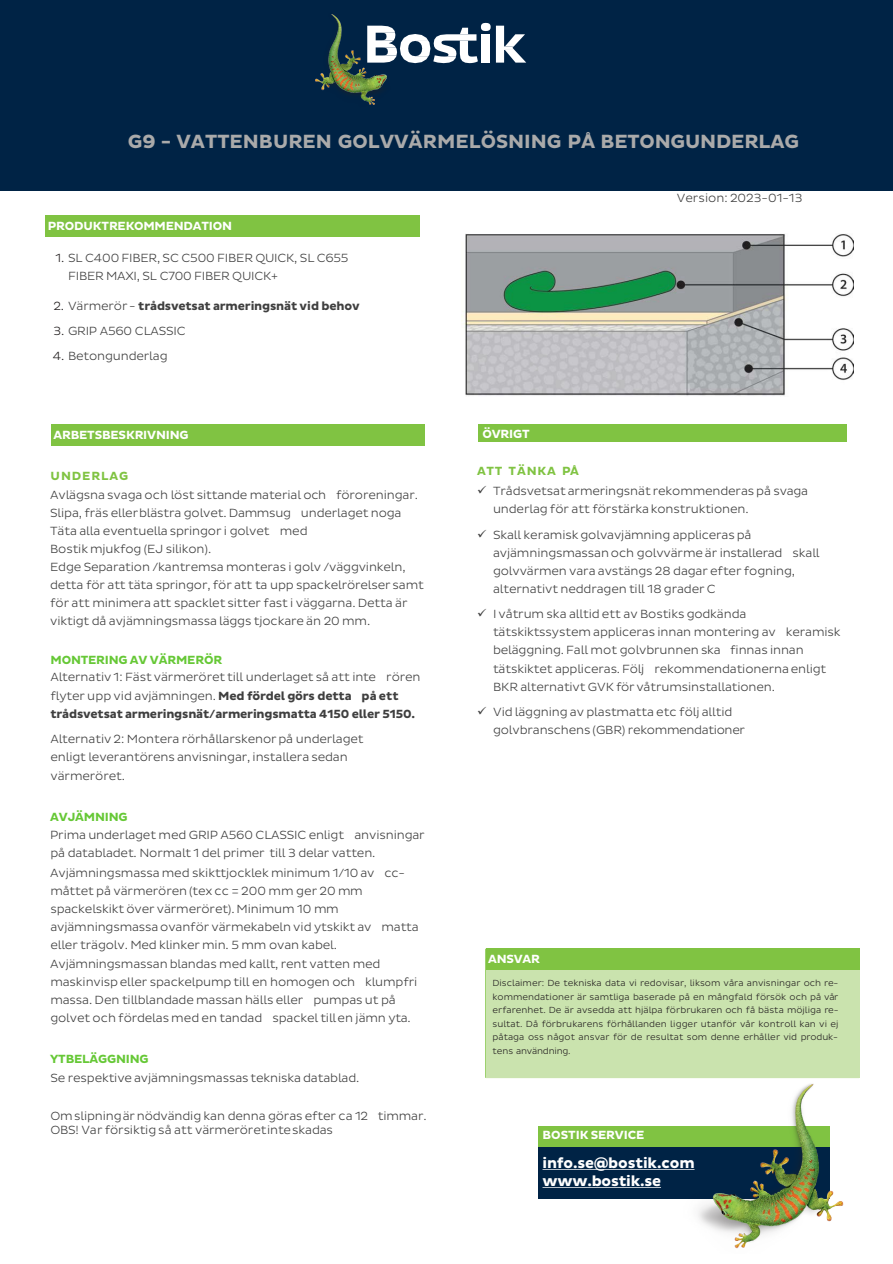
<style>
.page{position:relative;width:893px;height:1264px;background:#fff}
.page>*{position:absolute;margin:0;border:0;box-sizing:border-box;transform-origin:0 0}
.t1{font:700 19.5px "Bostik";color:#aaa}
.t2{font:700 15px/18px "Bostik";letter-spacing:-.015em;color:#fff}
.t3{font:300 12px/18px "Bostik";letter-spacing:-.01em;color:#3f3f3f}
.t4{font:700 12px "Bostik";letter-spacing:-.015em;color:#fff}
.t5{font:700 12px "Bostik";letter-spacing:-.015em;color:#3f3f3f}
.t6{font:700 12px "Bostik";letter-spacing:-.015em;color:#66c836}
.t7{font:700 12px "Bostik";letter-spacing:.075em;color:#80c342}
.t8{font:300 9px/13.5px "Bostik";letter-spacing:-.005em;color:#231f20;text-align:justify}
.s1{color:#231f20}
.s2{font-weight:300;color:#231f20}
.s3{font-weight:300}
.s4{font-weight:700}
</style>
<div class="page">
<div style="left:0;top:0;width:892px;height:190px;background:#002345"></div>
<img style="left:315px;top:14px;width:71px;height:90px">
<svg style="left:496px;top:26px;width:30px;height:37px"></svg>
<svg style="left:367px;top:23px;width:123px;height:40px"></svg>
<div style="left:46px;top:216px;width:374px;height:21px;background:#80c342"></div>
<div style="left:51px;top:424px;width:374px;height:22px;background:#80c342"></div>
<div style="left:538px;top:1126px;width:291px;height:21px;background:#80c342"></div>
<div style="left:538px;top:1147px;width:291px;height:51px;background:#002345"></div>
<img style="left:683px;top:1077px;width:164px;height:172px">
<div style="left:486px;top:969px;width:373px;height:108px;background:#cae3ae"></div>
<div style="left:486px;top:948px;width:373px;height:21px;background:#80c342"></div>
<div style="left:479px;top:424px;width:368px;height:17px;background:#80c342"></div>
<img style="left:461px;top:234px;width:392px;height:162px">
<p class="t1" style="left:128px;top:130px;width:672px">G9 - VATTENBUREN GOLVVÄRMELÖSNING PÅ BETONGUNDERLAG</p>
<p class="t4" style="left:48px;top:219px;width:186px">PRODUKTREKOMMENDATION</p>
<p class="t3" style="left:68px;top:249px;width:282px;text-indent:-13px"><span class="s1">1.</span> SL C400 FIBER, SC C500 FIBER QUICK, SL C655<br>FIBER MAXI, SL C700 FIBER QUICK+</p>
<p class="t5" style="left:53px;top:299px;width:308px"><span class="s2">2.</span> <span class="s3">Värmerör -</span> trådsvetsat armeringsnät vid behov</p>
<p class="t3" style="left:53px;top:322px;width:134px"><span class="s1">3.</span> GRIP A560 CLASSIC</p>
<p class="t3" style="left:53px;top:347px;width:116px"><span class="s1">4.</span> Betongunderlag</p>
<p class="t4" style="left:53px;top:427px;width:137px">ARBETSBESKRIVNING</p>
<p class="t7" style="left:51px;top:469px;width:79px">UNDERLAG</p>
<p class="t3" style="left:50px;top:485px;width:375px">Avlägsna svaga och löst sittande material och föroreningar.<br>Slipa, fräs ellerblästra golvet. Dammsug underlaget noga Täta alla eventuella springor i golvet med<br>Bostik mjukfog (EJ silikon).<br>Edge Separation /kantremsa monteras i golv /väggvinkeln, detta för att täta springor, för att ta upp spackelrörelser samt för att minimera att spacklet sitter fast i väggarna. Detta är viktigt då avjämningsmassa läggs tjockare än 20 mm.</p>
<p class="t6" style="left:51px;top:653px;width:173px">MONTERING AV VÄRMERÖR</p>
<p class="t3" style="left:50px;top:668px;width:372px">Alternativ 1: Fäst värmeröret till underlaget så att inte rören flyter upp vid avjämningen. <span class="s4">Med fördel görs detta på ett trådsvetsat armeringsnät/armeringsmatta 4150 eller 5150.</span></p>
<p class="t3" style="left:50px;top:730px;width:315px">Alternativ 2: Montera rörhållarskenorpå underlaget enligt leverantörens anvisningar, installera sedan värmeröret.</p>
<p class="t6" style="left:50px;top:809px;width:79px">AVJÄMNING</p>
<p class="t3" style="left:50px;top:826px;width:376px">Prima underlaget med GRIP A560 CLASSIC enligt anvisningar på databladet. Normalt 1 del primer till 3 delar vatten.</p>
<p class="t3" style="left:50px;top:863px;width:370px">Avjämningsmassa med skikttjocklek minimum 1/10 av cc&shy;måttet på värmerören (tex cc = 200 mm ger 20 mm spackelskikt över värmeröret). Minimum 10 mm avjämningsmassaovanför värmekabeln vid ytskikt av matta eller trägolv. Med klinker min. 5 mm ovan kabel.</p>
<p class="t3" style="left:50px;top:955px;width:368px">Avjämningsmassan blandas med kallt, rent vatten med maskinvisp eller spackelpump till en homogen och klumpfri massa. Den tillblandade massan hälls eller pumpas ut på golvet och fördelas med en tandad spackel tillen jämn yta.</p>
<p class="t6" style="left:50px;top:1052px;width:100px">YTBELÄGGNING</p>
<p class="t3" style="left:50px;top:1068px;width:310px">Se respektive avjämningsmassas tekniska datablad.</p>
<p class="t3" style="left:50px;top:1108px;width:378px;line-height:14.4px">Omslipningärnödvändig kan denna göras efter ca 12 timmar.<br>OBS! Var försiktig så att värmeröretinteskadas</p>
<p class="t4" style="left:482px;top:426px;width:49px">ÖVRIGT</p>
<p class="t3" style="left:676px;top:189px;width:127px">Version: 2023-01-13</p>
<p class="t7" style="left:477px;top:464px;width:103px">ATT TÄNKA PÅ</p>
<p class="t3" style="left:493px;top:482px;width:316px;text-indent:-16px">✓ Trådsvetsat armeringsnät rekommenderas på svaga underlag för att förstärkakonstruktionen.</p>
<p class="t3" style="left:493px;top:525px;width:328px;text-indent:-16px">✓ Skall keramisk golvavjämning appliceras på avjämningsmassanoch golvvärme är installerad skall golvvärmen vara avstängs 28 dagar efter fogning, alternativt neddragen till 18 grader C</p>
<p class="t3" style="left:493px;top:605px;width:349px;text-indent:-16px">✓ I våtrum ska alltid ett av Bostiks godkända tätskiktssystem appliceras innan montering av keramisk beläggning. Fall mot golvbrunnen ska finnas innan tätskiktet appliceras. Följ rekommendationerna enligt BKR alternativt GVK för våtrumsinstallationen.</p>
<p class="t3" style="left:493px;top:702px;width:253px;text-indent:-16px">✓ Vid läggning av plastmatta etc följ alltid golvbranschens (GBR) rekommendationer</p>
<p class="t4" style="left:488px;top:951px;width:54px">ANSVAR</p>
<p class="t8" style="left:492px;top:976px;width:347px">Disclaimer: De tekniska data vi redovisar, liksom våra anvisningar och re&shy;kommendationer är samtliga baserade på en mångfald försök och på vår erfarenhet. De är avsedda att hjälpa förbrukaren och få bästa möjliga re&shy;sultat. Då förbrukarens förhållanden ligger utanför vår kontroll kan vi ej påtaga oss något ansvar för de resultat som denne erhåller vid produk&shy;tens användning.</p>
<p class="t4" style="left:542px;top:1127px;width:103px">BOSTIK SERVICE</p>
<p class="t2" style="left:542px;top:1154px;width:154px">info.se@bostik.com www.bostik.se</p>
</div>
